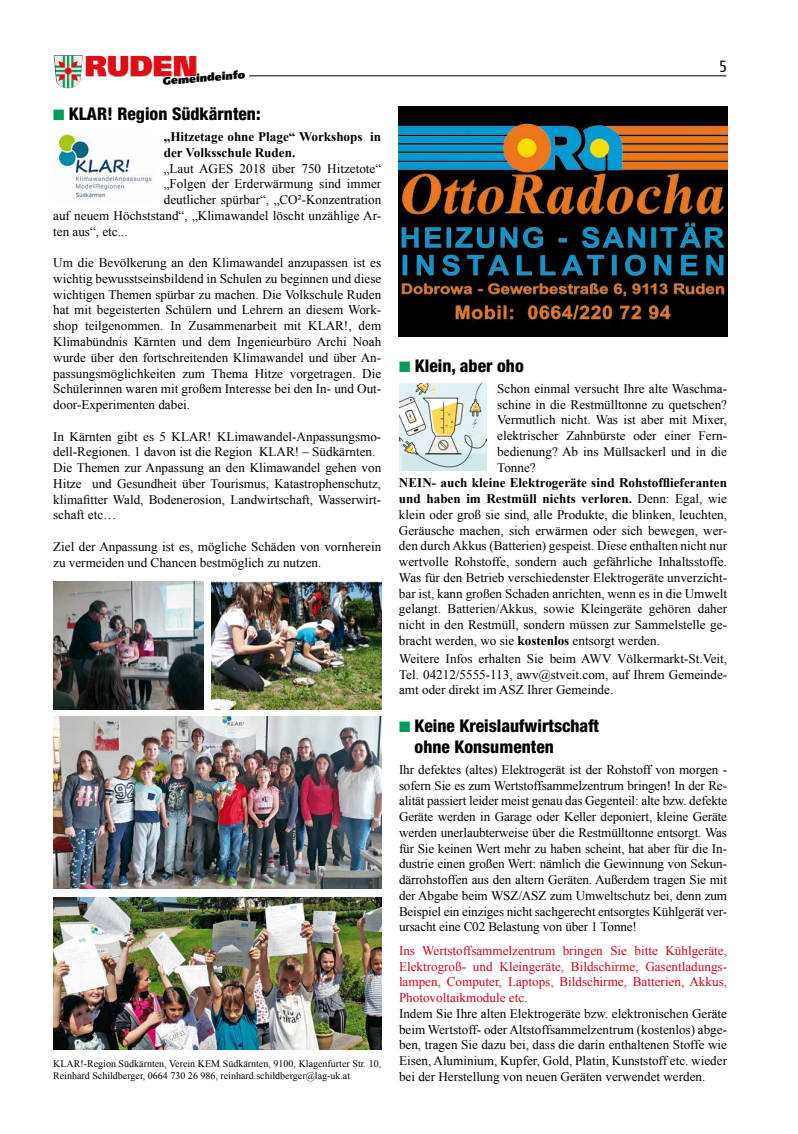
<style>
.page{position:relative;width:798px;height:1134px;background:#fff}
.page>*{position:absolute;margin:0;border:0;box-sizing:border-box;transform-origin:0 0}
.t1{font:900 28.75px "Frutiger CE";letter-spacing:-.005em;color:#e00c15}
.t2{font:800 condensed 17.5px/21px "Helvetica Neue";color:#000}
.t3{font:condensed 16.25px "Frutiger";color:#000;scale:.95 1}
.t4{font:13.12px/15.8px "Times New Roman";color:#000;text-align:justify}
.t5{font:13.12px/15.8px "Times New Roman";color:#cc071a;text-align:justify}
.t6{font:700 13.12px/15.8px "Times New Roman";color:#000}
.t7{font:900 10.88px "Frutiger CE";color:#000}
.t8{font:10px/12px "Times New Roman";color:#000}
.s1{color:#009c5c}
.s2{font-weight:700}
</style>
<div class="page">
<hr style="left:249px;top:76px;width:477px;height:1px;background:#000">
<img style="left:54px;top:55px;width:29px;height:33px">
<svg style="left:86px;top:55px;width:111px;height:22px"></svg>
<img style="left:53px;top:582px;width:150px;height:127px">
<img style="left:211px;top:582px;width:170px;height:127px">
<img style="left:53px;top:132px;width:99px;height:66px">
<img style="left:53px;top:717px;width:328px;height:171px">
<img style="left:53px;top:897px;width:328px;height:152px">
<img style="left:399px;top:106px;width:327px;height:231px">
<img style="left:399px;top:383px;width:87px;height:88px">
<h1 class="t1" style="left:85px;top:48px;width:114px">RUDEN</h1>
<p class="t3" style="left:719px;top:57px;width:9px">5</p>
<p class="t7" style="left:162px;top:75px;width:84px;rotate:-5deg">Gemeindeinfo</p>
<h2 class="t2" style="left:53px;top:103px;width:209px"><span class="s1">■</span> KLAR! Region Südkärnten:</h2>
<p class="t6" style="left:164px;top:129px;width:219px">„Hitzetage ohne Plage“ Workshops in der Volksschule Ruden.</p>
<p class="t4" style="left:164px;top:160px;width:219px">„Laut AGES 2018 über 750 Hitzetote“</p>
<p class="t4" style="left:164px;top:176px;width:219px">„Folgen der Erderwärmung sind immer</p>
<p class="t4" style="left:164px;top:192px;width:219px">deutlicher spürbar“, „CO²-Konzentration</p>
<p class="t4" style="left:53px;top:207px;width:329px">auf neuem Höchststand“, „Klimawandel löscht unzählige Ar-</p>
<p class="t4" style="left:53px;top:223px;width:76px">ten aus“, etc...</p>
<p class="t4" style="left:53px;top:255px;width:329px">Um die Bevölkerung an den Klimawandel anzupassen ist es wichtig bewusstseinsbildend in Schulen zu beginnen und diese wichtigen Themen spürbar zu machen. Die Volkschule Ruden hat mit begeisterten Schülern und Lehrern an diesem Work&shy;shop teilgenommen. In Zusammenarbeit mit KLAR!, dem Klimabündnis Kärnten und dem Ingenieurbüro Archi Noah wurde über den fortschreitenden Klimawandel und über An&shy;passungsmöglichkeiten zum Thema Hitze vorgetragen. Die Schülerinnen waren mit großem Interesse bei den In- und Out&shy;door-Experimenten dabei.</p>
<p class="t4" style="left:53px;top:428px;width:329px;text-align:left">In Kärnten gibt es 5 KLAR! KLimawandel-Anpassungsmo&shy;dell-Regionen. 1 davon ist die Region KLAR! – Südkärnten.<br>Die Themen zur Anpassung an den Klimawandel gehen von Hitze und Gesundheit über Tourismus, Katastrophenschutz, klimafitter Wald, Bodenerosion, Landwirtschaft, Wasserwirt&shy;schaft etc…</p>
<p class="t4" style="left:53px;top:538px;width:329px">Ziel der Anpassung ist es, mögliche Schäden von vornherein zu vermeiden und Chancen bestmöglich zu nutzen.</p>
<h2 class="t2" style="left:399px;top:355px;width:126px"><span class="s1">■</span> Klein, aber oho</h2>
<p class="t4" style="left:497px;top:380px;width:231px">Schon einmal versucht Ihre alte Waschma&shy;schine in die Restmülltonne zu quetschen?<br>Vermutlich nicht. Was ist aber mit Mixer, elektrischer Zahnbürste oder einer Fern&shy;bedienung? Ab ins Müllsackerl und in die Tonne?</p>
<p class="t4" style="left:399px;top:475px;width:329px"><span class="s2">NEIN- auch kleine Elektrogeräte sind Rohstofflieferanten und haben im Restmüll nichts verloren.</span> Denn: Egal, wie klein oder groß sie sind, alle Produkte, die blinken, leuchten, Geräusche machen, sich erwärmen oder sich bewegen, wer&shy;den durch Akkus (Batterien) gespeist. Diese enthalten nicht nur wertvolle Rohstoffe, sondern auch gefährliche Inhaltsstoffe.<br>Was für den Betrieb verschiedenster Elektrogeräte unverzicht&shy;bar ist, kann großen Schaden anrichten, wenn es in die Umwelt gelangt. Batterien/Akkus, sowie Kleingeräte gehören daher nicht in den Restmüll, sondern müssen zur Sammelstelle ge&shy;bracht werden, wo sie <span class="s2">kostenlos</span> entsorgt werden.</p>
<p class="t4" style="left:399px;top:650px;width:329px">Weitere Infos erhalten Sie beim AWV Völkermarkt-St.Veit, Tel. 04212/5555-113, awv@stveit.com, auf Ihrem Gemeinde&shy;amt oder direkt im ASZ Ihrer Gemeinde.</p>
<h2 class="t2" style="left:414px;top:715px;width:186px;text-indent:-16px"><span class="s1">■</span> Keine Kreislaufwirtschaft ohne Konsumenten</h2>
<p class="t4" style="left:399px;top:761px;width:329px">Ihr defektes (altes) Elektrogerät ist der Rohstoff von morgen - sofern Sie es zum Wertstoffsammelzentrum bringen! In der Re&shy;alität passiert leider meist genau das Gegenteil: alte bzw. defekte Geräte werden in Garage oder Keller deponiert, kleine Geräte werden unerlaubterweise über die Restmülltonne entsorgt. Was für Sie keinen Wert mehr zu haben scheint, hat aber für die In&shy;dustrie einen großen Wert: nämlich die Gewinnung von Sekun&shy;därrohstoffen aus den altern Geräten. Außerdem tragen Sie mit der Abgabe beim WSZ/ASZ zum Umweltschutz bei, denn zum Beispiel ein einziges nicht sachgerecht entsorgtes Kühlgerät ver&shy;ursacht eine C02 Belastung von über 1 Tonne!</p>
<p class="t5" style="left:399px;top:942px;width:329px">Ins Wertstoffsammelzentrum bringen Sie bitte Kühlgeräte, Elektrogroß- und Kleingeräte, Bildschirme, Gasentladungs&shy;lampen, Computer, Laptops, Bildschirme, Batterien, Akkus, Photovoltaikmodule etc.</p>
<p class="t4" style="left:399px;top:1005px;width:329px">Indem Sie Ihre alten Elektrogeräte bzw. elektronischen Geräte beim Wertstoff- oder Altstoffsammelzentrum (kostenlos) abge&shy;ben, tragen Sie dazu bei, dass die darin enthaltenen Stoffe wie Eisen, Aluminium, Kupfer, Gold, Platin, Kunststoff etc. wieder bei der Herstellung von neuen Geräten verwendet werden.</p>
<p class="t8" style="left:53px;top:1057px;width:329px">KLAR!-Region Südkärnten, Verein KEM Südkärnten, 9100, Klagenfurter Str. 10,<br>Reinhard Schildberger, 0664 730 26 986, reinhard.schildberger@lag-uk.at</p>
</div>
